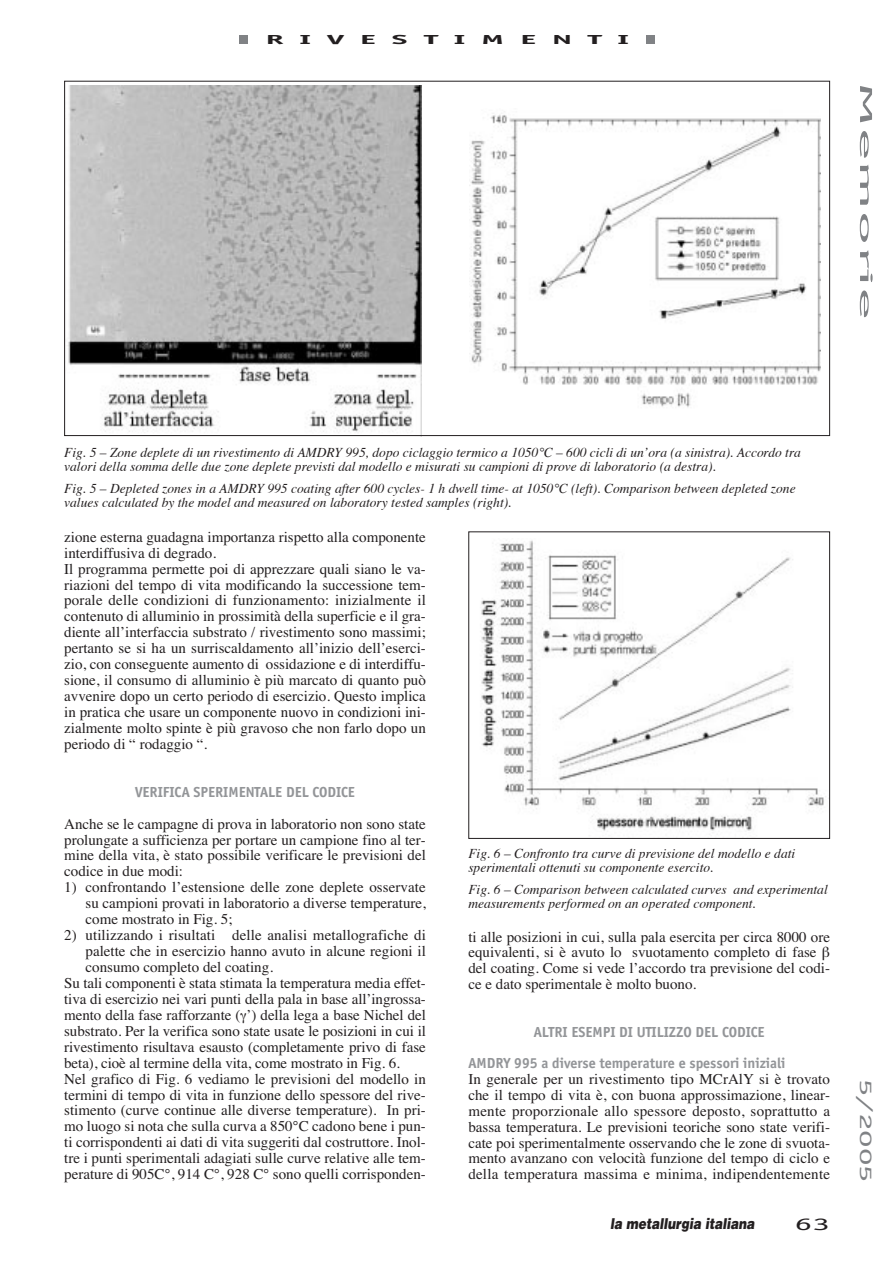
<style>
.page{position:relative;width:893px;height:1262px;background:#fff}
.page>*{position:absolute;margin:0;border:0;box-sizing:border-box;transform-origin:0 0}
.t1{font:18px "Officina Sans";color:#808285;scale:4 1}
.t2{font:18px "Officina Sans";color:#808285;scale:2 1}
.t3{font:18px "Officina Sans";color:#231f20;scale:2 1}
.t4{font:15px/15.9px "Times";color:#231f20;text-align:justify}
.t5{font:700 15px/31.7px "Officina Sans";color:#939598}
.t6{font:italic 900 15px "Helvetica";color:#231f20;scale:.8 1}
.t7{font:italic 13.5px/14.2px "Times";color:#231f20}
.t8{font:700 13.5px "Officina Sans";letter-spacing:.47em;color:#231f20;scale:2.5 1}
</style>
<div class="page">
<div style="left:646px;top:36px;width:8px;height:8px;background:#808285"></div>
<div style="left:239px;top:36px;width:9px;height:8px;background:#808285"></div>
<img style="left:68px;top:86px;width:353px;height:348px">
<img style="left:469px;top:111px;width:351px;height:296px">
<img style="left:481px;top:540px;width:345px;height:295px">
<div style="left:468px;top:531px;width:362px;height:307px;border:1px solid #231f20"></div>
<p class="t8" style="left:265px;top:34px;width:147px">RIVESTIMENTI</p>
<p class="t1" style="left:873px;top:81px;width:61px;rotate:90deg">Memorie</p>
<p class="t7" style="left:64px;top:446px;width:738px">Fig. 5 – Zone deplete di un rivestimento di AMDRY 995, dopo ciclaggio termico a 1050°C – 600 cicli di un’ora (a sinistra). Accordo tra valori della somma delle due zone deplete previsti dal modello e misurati su campioni di prove di laboratorio (a destra).</p>
<p class="t7" style="left:64px;top:482px;width:733px">Fig. 5 – Depleted zones in a AMDRY 995 coating after 600 cycles- 1 h dwell time- at 1050°C (left). Comparison between depleted zone values calculated by the model and measured on laboratory tested samples (right).</p>
<p class="t4" style="left:64px;top:530px;width:363px;text-align:left">zione esterna guadagna importanza rispetto alla componente interdiffusiva di degrado.<br>Il programma permette poi di apprezzare quali siano le va&shy;riazioni del tempo di vita modificando la successione tem&shy;porale delle condizioni di funzionamento: inizialmente il contenuto di alluminio in prossimità della superficie e il gra&shy;diente all’interfaccia substrato / rivestimento sono massimi; pertanto se si ha un surriscaldamento all’inizio dell’eserci&shy;zio, con conseguente aumento di ossidazione e di interdiffu&shy;sione, il consumo di alluminio è più marcato di quanto può avvenire dopo un certo periodo di esercizio. Questo implica in pratica che usare un componente nuovo in condizioni ini&shy;zialmente molto spinte è più gravoso che non farlo dopo un periodo di “ rodaggio “.</p>
<p class="t5" style="left:135px;top:777px;width:221px">VERIFICA SPERIMENTALE DEL CODICE</p>
<p class="t4" style="left:64px;top:817px;width:363px">Anche se le campagne di prova in laboratorio non sono state prolungate a sufficienza per portare un campione fino al ter&shy;mine della vita, è stato possibile verificare le previsioni del codice in due modi:</p>
<p class="t4" style="left:85px;top:880px;width:342px;text-indent:-21px">1) confrontando l’estensione delle zone deplete osservate su campioni provati in laboratorio a diverse temperature, come mostrato in Fig. 5;</p>
<p class="t4" style="left:64px;top:928px;width:363px">2) utilizzando i risultati delle analisi metallografiche di</p>
<p class="t4" style="left:85px;top:944px;width:342px">palette che in esercizio hanno avuto in alcune regioni il</p>
<p class="t4" style="left:85px;top:960px;width:189px">consumo completo del coating.</p>
<p class="t4" style="left:64px;top:976px;width:363px">Su tali componenti è stata stimata la temperatura media effet-</p>
<p class="t4" style="left:64px;top:992px;width:363px">tiva di esercizio nei vari punti della pala in base all’ingrossa-</p>
<p class="t4" style="left:64px;top:1008px;width:363px">mento della fase rafforzante ( ’) della lega a base Nichel del</p>
<p class="t4" style="left:64px;top:1024px;width:363px">substrato. Per la verifica sono state usate le posizioni in cui il</p>
<p class="t4" style="left:64px;top:1040px;width:363px">rivestimento risultava esausto (completamente privo di fase</p>
<p class="t4" style="left:64px;top:1056px;width:337px">beta), cioè al termine della vita, come mostrato in Fig. 6.</p>
<p class="t4" style="left:64px;top:1072px;width:363px">Nel grafico di Fig. 6 vediamo le previsioni del modello in</p>
<p class="t4" style="left:64px;top:1088px;width:363px">termini di tempo di vita in funzione dello spessore del rive-</p>
<p class="t4" style="left:64px;top:1103px;width:363px">stimento (curve continue alle diverse temperature). In pri-</p>
<p class="t4" style="left:64px;top:1119px;width:363px">mo luogo si nota che sulla curva a 850°C cadono bene i pun-</p>
<p class="t4" style="left:64px;top:1135px;width:363px">ti corrispondenti ai dati di vita suggeriti dal costruttore. Inol-</p>
<p class="t4" style="left:64px;top:1151px;width:363px">tre i punti sperimentali adagiati sulle curve relative alle tem-</p>
<p class="t4" style="left:64px;top:1167px;width:363px">perature di 905C°, 914 C°, 928 C° sono quelli corrisponden-</p>
<p class="t7" style="left:468px;top:847px;width:328px">Fig. 6 – Confronto tra curve di previsione del modello e dati sperimentali ottenuti su componente esercito.</p>
<p class="t7" style="left:468px;top:883px;width:361px">Fig. 6 – Comparison between calculated curves and experimental measurements performed on an operated component.</p>
<p class="t4" style="left:468px;top:930px;width:363px;text-align:left">ti alle posizioni in cui, sulla pala esercita per circa 8000 ore equivalenti, si è avuto lo svuotamento completo di fase del coating. Come si vede l’accordo tra previsione del codi&shy;ce e dato sperimentale è molto buono.</p>
<p class="t5" style="left:468px;top:1017px;width:319px;text-indent:65px">ALTRI ESEMPI DI UTILIZZO DEL CODICE<br>AMDRY 995 a diverse temperature e spessori iniziali</p>
<p class="t4" style="left:468px;top:1072px;width:363px">In generale per un rivestimento tipo MCrAlY si è trovato che il tempo di vita è, con buona approssimazione, linear&shy;mente proporzionale allo spessore deposto, soprattutto a bassa temperatura. Le previsioni teoriche sono state verifi&shy;cate poi sperimentalmente osservando che le zone di svuota&shy;mento avanzano con velocità funzione del tempo di ciclo e della temperatura massima e minima, indipendentemente</p>
<p class="t6" style="left:610px;top:1217px;width:182px">la metallurgia italiana</p>
<p class="t3" style="left:795px;top:1217px;width:19px">63</p>
<p class="t2" style="left:873px;top:1079px;width:53px;rotate:90deg">5/2005</p>
</div>
